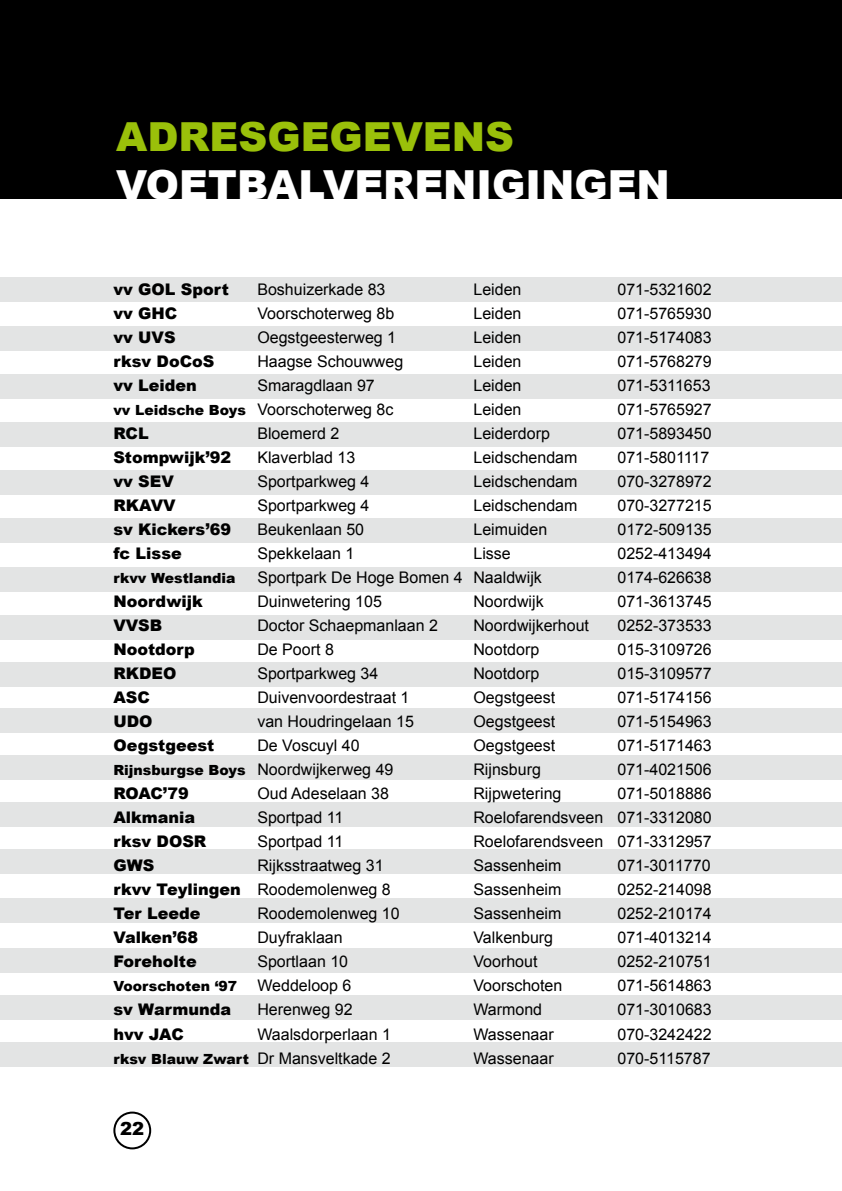
<style>
.page{position:relative;width:842px;height:1191px;background:#fff}
.page>*{position:absolute;margin:0;border:0;box-sizing:border-box;transform-origin:0 0}
.t1{font:900 40px "Arial";color:#fff}
.t2{font:900 40px "Arial";color:#9ac00a}
.t3{font:900 18px "Arial";color:#000}
.t4{font:16px "Arial";color:#000}
.t5{font:900 16px "Arial";color:#000}
.t6{font:900 14px "Arial";color:#000}
.s1{font-weight:900;font-size:14px}
.s2{font-weight:900}
</style>
<div class="page">
<div style="left:0;top:278px;width:842px;height:24px;background:#e3e4e4"></div>
<div style="left:0;top:326px;width:842px;height:24px;background:#e3e4e4"></div>
<div style="left:0;top:374px;width:842px;height:24px;background:#e3e4e4"></div>
<div style="left:0;top:422px;width:842px;height:24px;background:#e3e4e4"></div>
<div style="left:0;top:471px;width:842px;height:24px;background:#e3e4e4"></div>
<div style="left:0;top:519px;width:842px;height:24px;background:#e3e4e4"></div>
<div style="left:0;top:567px;width:842px;height:24px;background:#e3e4e4"></div>
<div style="left:0;top:615px;width:842px;height:24px;background:#e3e4e4"></div>
<div style="left:0;top:662px;width:842px;height:24px;background:#e3e4e4"></div>
<div style="left:0;top:709px;width:842px;height:24px;background:#e3e4e4"></div>
<div style="left:0;top:755px;width:842px;height:25px;background:#e3e4e4"></div>
<div style="left:0;top:802px;width:842px;height:24px;background:#e3e4e4"></div>
<div style="left:0;top:849px;width:842px;height:24px;background:#e3e4e4"></div>
<div style="left:0;top:899px;width:842px;height:24px;background:#e3e4e4"></div>
<div style="left:0;top:948px;width:842px;height:24px;background:#e3e4e4"></div>
<div style="left:0;top:995px;width:842px;height:24px;background:#e3e4e4"></div>
<div style="left:0;top:1042px;width:842px;height:24px;background:#e3e4e4"></div>
<div style="left:0;top:0;width:842px;height:198px;background:#000"></div>
<div style="left:113px;top:1111px;width:38px;height:38px;border:2px solid #000;border-radius:50%"></div>
<h1 class="t2" style="left:116px;top:108px;width:399px">ADRESGEGEVENS</h1>
<h1 class="t1" style="left:116px;top:156px;width:555px">VOETBALVERENIGINGEN</h1>
<p class="t5" style="left:113px;top:278px;width:117px">vv GOL Sport</p>
<p class="t4" style="left:257px;top:279px;width:130px">Boshuizerkade 83</p>
<p class="t4" style="left:473px;top:279px;width:50px">Leiden</p>
<p class="t4" style="left:617px;top:279px;width:96px">071-5321602</p>
<p class="t5" style="left:113px;top:302px;width:65px">vv GHC</p>
<p class="t4" style="left:257px;top:303px;width:138px">Voorschoterweg 8b</p>
<p class="t4" style="left:473px;top:303px;width:50px">Leiden</p>
<p class="t4" style="left:617px;top:303px;width:96px">071-5765930</p>
<p class="t5" style="left:113px;top:326px;width:64px">vv UVS</p>
<p class="t4" style="left:257px;top:327px;width:140px">Oegstgeesterweg 1</p>
<p class="t4" style="left:473px;top:327px;width:50px">Leiden</p>
<p class="t4" style="left:617px;top:327px;width:96px">071-5174083</p>
<p class="t5" style="left:113px;top:350px;width:102px">rksv DoCoS</p>
<p class="t4" style="left:257px;top:351px;width:147px">Haagse Schouwweg</p>
<p class="t4" style="left:473px;top:351px;width:50px">Leiden</p>
<p class="t4" style="left:617px;top:351px;width:96px">071-5768279</p>
<p class="t5" style="left:113px;top:374px;width:85px">vv Leiden</p>
<p class="t4" style="left:257px;top:375px;width:119px">Smaragdlaan 97</p>
<p class="t4" style="left:473px;top:375px;width:50px">Leiden</p>
<p class="t4" style="left:617px;top:375px;width:95px">071-5311653</p>
<p class="t4" style="left:113px;top:399px;width:282px"><span class="s1">vv Leidsche Boys</span> Voorschoterweg 8c</p>
<p class="t4" style="left:473px;top:399px;width:50px">Leiden</p>
<p class="t4" style="left:617px;top:399px;width:96px">071-5765927</p>
<p class="t5" style="left:113px;top:422px;width:37px">RCL</p>
<p class="t4" style="left:257px;top:423px;width:83px">Bloemerd 2</p>
<p class="t4" style="left:473px;top:423px;width:78px">Leiderdorp</p>
<p class="t4" style="left:617px;top:423px;width:96px">071-5893450</p>
<p class="t5" style="left:113px;top:446px;width:119px">Stompwijk’92</p>
<p class="t4" style="left:257px;top:447px;width:99px">Klaverblad 13</p>
<p class="t4" style="left:473px;top:447px;width:106px">Leidschendam</p>
<p class="t4" style="left:617px;top:447px;width:93px">071-5801117</p>
<p class="t5" style="left:113px;top:470px;width:62px">vv SEV</p>
<p class="t4" style="left:257px;top:471px;width:114px">Sportparkweg 4</p>
<p class="t4" style="left:473px;top:471px;width:106px">Leidschendam</p>
<p class="t4" style="left:617px;top:471px;width:96px">070-3278972</p>
<p class="t5" style="left:113px;top:494px;width:64px">RKAVV</p>
<p class="t4" style="left:257px;top:495px;width:114px">Sportparkweg 4</p>
<p class="t4" style="left:473px;top:495px;width:106px">Leidschendam</p>
<p class="t4" style="left:617px;top:495px;width:96px">070-3277215</p>
<p class="t5" style="left:113px;top:518px;width:119px">sv Kickers’69</p>
<p class="t4" style="left:257px;top:519px;width:108px">Beukenlaan 50</p>
<p class="t4" style="left:473px;top:519px;width:75px">Leimuiden</p>
<p class="t4" style="left:617px;top:519px;width:96px">0172-509135</p>
<p class="t5" style="left:113px;top:542px;width:70px">fc Lisse</p>
<p class="t4" style="left:257px;top:543px;width:98px">Spekkelaan 1</p>
<p class="t4" style="left:473px;top:543px;width:39px">Lisse</p>
<p class="t4" style="left:617px;top:543px;width:96px">0252-413494</p>
<p class="t6" style="left:113px;top:568px;width:124px">rkvv Westlandia</p>
<p class="t4" style="left:257px;top:567px;width:286px">Sportpark De Hoge Bomen 4 Naaldwijk</p>
<p class="t4" style="left:617px;top:567px;width:96px">0174-626638</p>
<p class="t5" style="left:113px;top:590px;width:91px">Noordwijk</p>
<p class="t4" style="left:257px;top:591px;width:126px">Duinwetering 105</p>
<p class="t4" style="left:473px;top:591px;width:72px">Noordwijk</p>
<p class="t4" style="left:617px;top:591px;width:96px">071-3613745</p>
<p class="t5" style="left:113px;top:614px;width:50px">VVSB</p>
<p class="t4" style="left:257px;top:615px;width:182px">Doctor Schaepmanlaan 2</p>
<p class="t4" style="left:473px;top:615px;width:117px">Noordwijkerhout</p>
<p class="t4" style="left:617px;top:615px;width:96px">0252-373533</p>
<p class="t5" style="left:113px;top:638px;width:83px">Nootdorp</p>
<p class="t4" style="left:257px;top:639px;width:78px">De Poort 8</p>
<p class="t4" style="left:473px;top:639px;width:67px">Nootdorp</p>
<p class="t4" style="left:617px;top:639px;width:96px">015-3109726</p>
<p class="t5" style="left:113px;top:662px;width:65px">RKDEO</p>
<p class="t4" style="left:257px;top:663px;width:122px">Sportparkweg 34</p>
<p class="t4" style="left:473px;top:663px;width:67px">Nootdorp</p>
<p class="t4" style="left:617px;top:663px;width:96px">015-3109577</p>
<p class="t5" style="left:113px;top:686px;width:38px">ASC</p>
<p class="t4" style="left:257px;top:687px;width:154px">Duivenvoordestraat 1</p>
<p class="t4" style="left:473px;top:687px;width:83px">Oegstgeest</p>
<p class="t4" style="left:617px;top:687px;width:96px">071-5174156</p>
<p class="t5" style="left:113px;top:710px;width:41px">UDO</p>
<p class="t4" style="left:257px;top:711px;width:158px">van Houdringelaan 15</p>
<p class="t4" style="left:473px;top:711px;width:83px">Oegstgeest</p>
<p class="t4" style="left:617px;top:711px;width:96px">071-5154963</p>
<p class="t5" style="left:113px;top:734px;width:102px">Oegstgeest</p>
<p class="t4" style="left:257px;top:735px;width:104px">De Voscuyl 40</p>
<p class="t4" style="left:473px;top:735px;width:83px">Oegstgeest</p>
<p class="t4" style="left:617px;top:735px;width:96px">071-5171463</p>
<p class="t4" style="left:113px;top:759px;width:282px"><span class="s1">Rijnsburgse Boys</span> Noordwijkerweg 49</p>
<p class="t4" style="left:473px;top:759px;width:69px">Rijnsburg</p>
<p class="t4" style="left:617px;top:759px;width:96px">071-4021506</p>
<p class="t5" style="left:113px;top:782px;width:77px">ROAC’79</p>
<p class="t4" style="left:257px;top:783px;width:133px">Oud Adeselaan 38</p>
<p class="t4" style="left:473px;top:783px;width:90px">Rijpwetering</p>
<p class="t4" style="left:617px;top:783px;width:96px">071-5018886</p>
<p class="t5" style="left:113px;top:806px;width:83px">Alkmania</p>
<p class="t4" style="left:257px;top:807px;width:87px">Sportpad 11</p>
<p class="t4" style="left:473px;top:807px;width:240px">Roelofarendsveen 071-3312080</p>
<p class="t5" style="left:113px;top:830px;width:94px">rksv DOSR</p>
<p class="t4" style="left:257px;top:831px;width:87px">Sportpad 11</p>
<p class="t4" style="left:473px;top:831px;width:240px">Roelofarendsveen 071-3312957</p>
<p class="t5" style="left:113px;top:854px;width:42px">GWS</p>
<p class="t4" style="left:257px;top:855px;width:128px">Rijksstraatweg 31</p>
<p class="t4" style="left:473px;top:855px;width:90px">Sassenheim</p>
<p class="t4" style="left:617px;top:855px;width:95px">071-3011770</p>
<p class="t4" style="left:113px;top:879px;width:279px"><span class="s2">rkvv Teylingen</span> Roodemolenweg 8</p>
<p class="t4" style="left:473px;top:879px;width:90px">Sassenheim</p>
<p class="t4" style="left:617px;top:879px;width:96px">0252-214098</p>
<p class="t5" style="left:113px;top:902px;width:89px">Ter Leede</p>
<p class="t4" style="left:257px;top:903px;width:144px">Roodemolenweg 10</p>
<p class="t4" style="left:473px;top:903px;width:90px">Sassenheim</p>
<p class="t4" style="left:617px;top:903px;width:96px">0252-210174</p>
<p class="t5" style="left:113px;top:926px;width:86px">Valken’68</p>
<p class="t4" style="left:257px;top:927px;width:87px">Duyfraklaan</p>
<p class="t4" style="left:473px;top:927px;width:81px">Valkenburg</p>
<p class="t4" style="left:617px;top:927px;width:96px">071-4013214</p>
<p class="t5" style="left:113px;top:950px;width:85px">Foreholte</p>
<p class="t4" style="left:257px;top:951px;width:92px">Sportlaan 10</p>
<p class="t4" style="left:473px;top:951px;width:66px">Voorhout</p>
<p class="t4" style="left:617px;top:951px;width:96px">0252-210751</p>
<p class="t6" style="left:113px;top:976px;width:125px">Voorschoten ‘97</p>
<p class="t4" style="left:257px;top:975px;width:95px">Weddeloop 6</p>
<p class="t4" style="left:473px;top:975px;width:90px">Voorschoten</p>
<p class="t4" style="left:617px;top:975px;width:96px">071-5614863</p>
<p class="t5" style="left:113px;top:998px;width:119px">sv Warmunda</p>
<p class="t4" style="left:257px;top:999px;width:97px">Herenweg 92</p>
<p class="t4" style="left:473px;top:999px;width:70px">Warmond</p>
<p class="t4" style="left:617px;top:999px;width:96px">071-3010683</p>
<p class="t5" style="left:113px;top:1022px;width:72px">hvv JAC</p>
<p class="t4" style="left:257px;top:1023px;width:135px">Waalsdorperlaan 1</p>
<p class="t4" style="left:473px;top:1023px;width:82px">Wassenaar</p>
<p class="t4" style="left:617px;top:1023px;width:96px">070-3242422</p>
<p class="t4" style="left:113px;top:1047px;width:279px"><span class="s1">rksv Blauw Zwart</span> Dr Mansveltkade 2</p>
<p class="t4" style="left:473px;top:1047px;width:82px">Wassenaar</p>
<p class="t4" style="left:617px;top:1047px;width:95px">070-5115787</p>
<p class="t3" style="left:120px;top:1116px;width:26px">22</p>
</div>
